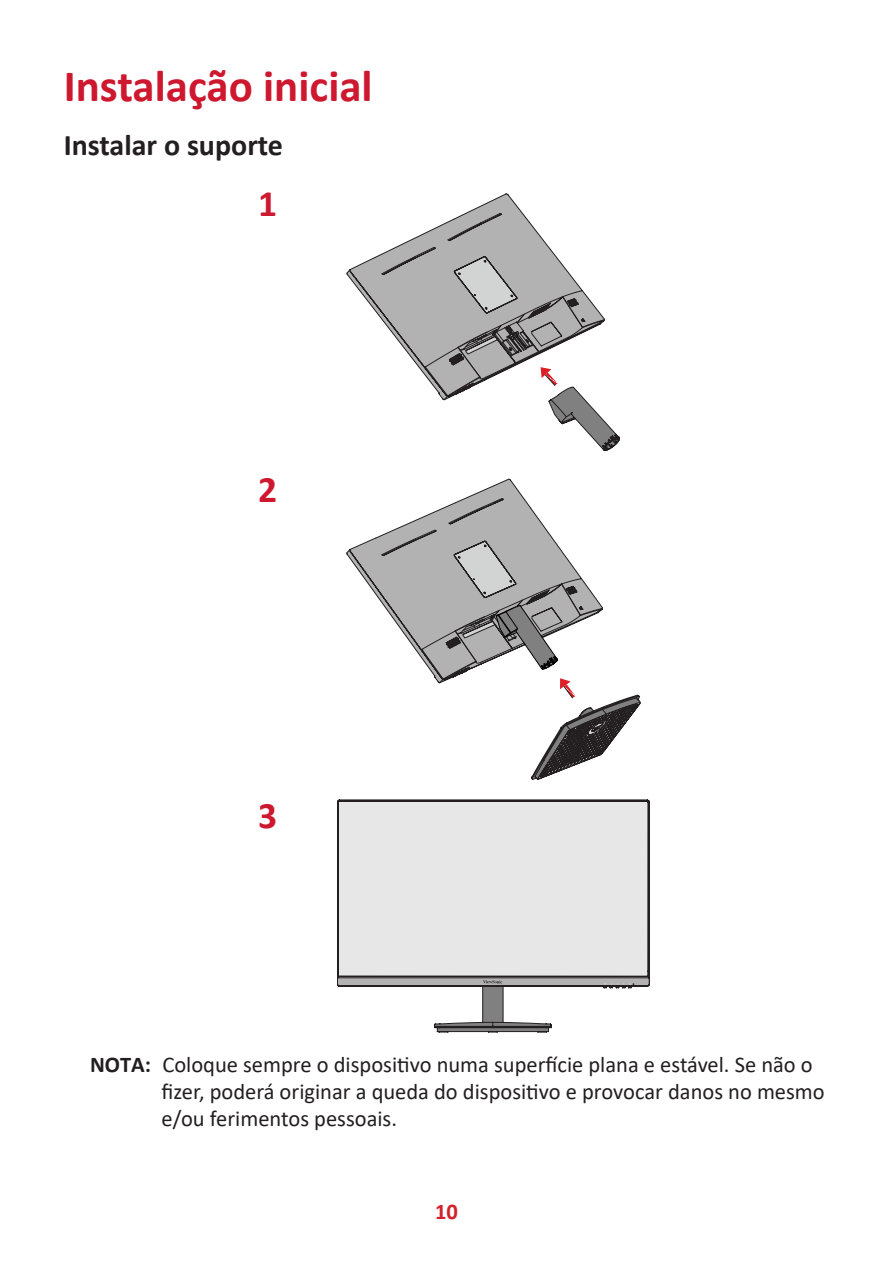
<style>
.page{position:relative;width:893px;height:1263px;background:#fff}
.page>*{position:absolute;margin:0;border:0;box-sizing:border-box;transform-origin:0 0}
.t1{font:700 45px "Calibri";color:#ce182f}
.t2{font:700 37.5px "Calibri";color:#ce182f}
.t3{font:700 30px "Calibri";color:#231f20}
.t4{font:22.5px/27px "Calibri";color:#231f20}
.t5{font:700 22.5px "Calibri";color:#d1232a}
.s1{font-weight:700}
</style>
<div class="page">
<svg style="left:347px;top:193px;width:273px;height:257px"></svg>
<svg style="left:346px;top:479px;width:295px;height:301px"></svg>
<svg style="left:337px;top:800px;width:313px;height:229px;background:#e0e0e0"></svg>
<svg style="left:434px;top:980px;width:117px;height:52px"></svg>
<svg style="left:604px;top:983px;width:30px;height:4px"></svg>
<h1 class="t1" style="left:64px;top:54px;width:310px">Instalação inicial</h1>
<h3 class="t3" style="left:64px;top:124px;width:221px">Instalar o suporte</h3>
<h2 class="t2" style="left:258px;top:177px;width:21px">1</h2>
<h2 class="t2" style="left:258px;top:463px;width:21px">2</h2>
<h2 class="t2" style="left:258px;top:789px;width:21px">3</h2>
<p class="t4" style="left:162px;top:1050px;width:665px;text-indent:-71px"><span class="s1">NOTA:</span> Coloque sempre o dispositivo numa superfície plana e estável. Se não o fizer, poderá originar a queda do dispositivo e provocar danos no mesmo e/ou ferimentos pessoais.</p>
<p class="t5" style="left:435px;top:1196px;width:24px">10</p>
</div>
